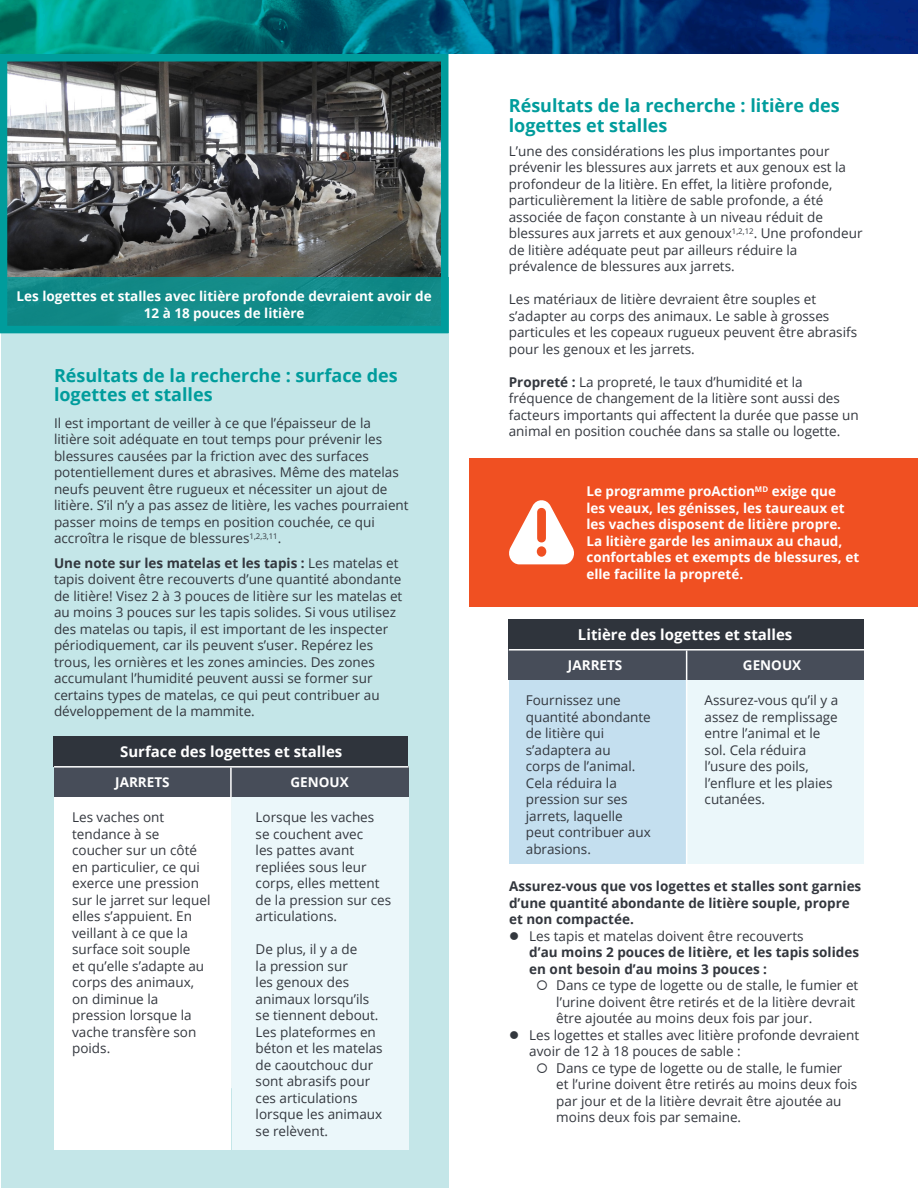
<style>
.page{position:relative;width:918px;height:1188px;background:#fff}
.page>*{position:absolute;margin:0;border:0;box-sizing:border-box;transform-origin:0 0}
.subheading{font:700 18px/19.5px "Open Sans";color:#009c9c}
.t1{font:700 15px "Open Sans";color:#fff}
.body{font:13.5px/16.5px "Open Sans";color:#33373e}
.body-2{font:700 13.5px/16.5px "Open Sans";color:#fff}
.body-3{font:700 13.5px/16.5px "Open Sans";color:#33373e}
.s1{font-weight:700}
.s2{font-weight:400}
</style>
<div class="page">
<div style="left:1px;top:333px;width:447px;height:855px;background:#c4e6e8"></div>
<div style="left:470px;top:458px;width:448px;height:149px;background:#f05022"></div>
<div style="left:686px;top:666px;width:178px;height:197px;background:#ebf7fa"></div>
<div style="left:509px;top:663px;width:178px;height:200px;background:#c4dfef"></div>
<div style="left:509px;top:650px;width:355px;height:30px;background:#474d59"></div>
<div style="left:509px;top:620px;width:355px;height:30px;background:#2f343c"></div>
<hr style="left:509px;top:649px;width:355px;height:2px;background:#fff">
<hr style="left:686px;top:651px;width:1px;height:213px;background:#fff">
<svg style="left:509px;top:500px;width:65px;height:64px"></svg>
<svg style="left:0;top:0;width:918px;height:54px;background:#005879"></svg>
<img style="left:9px;top:63px;width:430px;height:215px">
<div style="left:0;top:54px;width:448px;height:279px;border:8px solid #009c9c"></div>
<div style="left:0;top:278px;width:448px;height:55px;background:linear-gradient(to bottom,#158785,#0a9291)"></div>
<div style="left:232px;top:795px;width:177px;height:355px;background:#ebf7fa"></div>
<div style="left:54px;top:788px;width:177px;height:362px;background:#fff"></div>
<div style="left:54px;top:767px;width:355px;height:30px;background:#474d59"></div>
<div style="left:54px;top:737px;width:354px;height:30px;background:#2f343c"></div>
<hr style="left:54px;top:766px;width:355px;height:2px;background:#fff">
<hr style="left:230px;top:768px;width:2px;height:320px;background:#fff">
<p class="body-2" style="left:17px;top:288px;width:417px;text-align:center">Les logettes et stalles avec litière profonde devraient avoir de<br>12 à 18 pouces de litière</p>
<p class="subheading" style="left:54px;top:365px;width:345px">Résultats de la recherche : surface des logettes et stalles</p>
<p class="body" style="left:54px;top:414px;width:356px">Il est important de veiller à ce que l’épaisseur de la litière soit adéquate en tout temps pour prévenir les blessures causées par la friction avec des surfaces potentiellement dures et abrasives. Même des matelas neufs peuvent être rugueux et nécessiter un ajout de litière. S’il n’y a pas assez de litière, les vaches pourraient passer moins de temps en position couchée, ce qui accroîtra le risque de blessures<sup>1,2,3,11</sup>.</p>
<p class="body" style="left:54px;top:554px;width:350px"><span class="s1">Une note sur les matelas et les tapis :</span> Les matelas et tapis doivent être recouverts d’une quantité abondante de litière! Visez 2 à 3 pouces de litière sur les matelas et au moins 3 pouces sur les tapis solides. Si vous utilisez des matelas ou tapis, il est important de les inspecter périodiquement, car ils peuvent s’user. Repérez les trous, les ornières et les zones amincies. Des zones accumulant l’humidité peuvent aussi se former sur certains types de matelas, ce qui peut contribuer au développement de la mammite.</p>
<p class="t1" style="left:120px;top:741px;width:224px">Surface des logettes et stalles</p>
<p class="body-2" style="left:115px;top:774px;width:56px">JARRETS</p>
<p class="body-2" style="left:291px;top:774px;width:60px">GENOUX</p>
<p class="body" style="left:72px;top:809px;width:140px">Les vaches ont tendance à se coucher sur un côté en particulier, ce qui exerce une pression sur le jarret sur lequel elles s’appuient. En veillant à ce que la surface soit souple<br>et qu’elle s’adapte au corps des animaux, on diminue la pression lorsque la vache transfère son poids.</p>
<p class="body" style="left:256px;top:809px;width:137px">Lorsque les vaches se couchent avec<br>les pattes avant repliées sous leur corps, elles mettent de la pression sur ces articulations.</p>
<p class="body" style="left:256px;top:941px;width:129px">De plus, il y a de<br>la pression sur<br>les genoux des animaux lorsqu’ils se tiennent debout.<br>Les plateformes en béton et les matelas de caoutchouc dur sont abrasifs pour ces articulations lorsque les animaux se relèvent.</p>
<p class="subheading" style="left:509px;top:96px;width:332px">Résultats de la recherche : litière des logettes et stalles</p>
<p class="body" style="left:509px;top:142px;width:355px">L’une des considérations les plus importantes pour prévenir les blessures aux jarrets et aux genoux est la profondeur de la litière. En effet, la litière profonde, particulièrement la litière de sable profonde, a été associée de façon constante à un niveau réduit de blessures aux jarrets et aux genoux<sup>1,2,12</sup>. Une profondeur de litière adéquate peut par ailleurs réduire la prévalence de blessures aux jarrets.</p>
<p class="body" style="left:509px;top:291px;width:350px">Les matériaux de litière devraient être souples et s’adapter au corps des animaux. Le sable à grosses particules et les copeaux rugueux peuvent être abrasifs pour les genoux et les jarrets.</p>
<p class="body" style="left:509px;top:373px;width:351px"><span class="s1">Propreté :</span> La propreté, le taux d’humidité et la fréquence de changement de la litière sont aussi des facteurs importants qui affectent la durée que passe un animal en position couchée dans sa stalle ou logette.</p>
<p class="body-2" style="left:586px;top:483px;width:274px">Le programme proAction<sup>MD</sup> exige que<br>les veaux, les génisses, les taureaux et les vaches disposent de litière propre.<br>La litière garde les animaux au chaud, confortables et exempts de blessures, et elle facilite la propreté.</p>
<p class="t1" style="left:578px;top:624px;width:216px">Litière des logettes et stalles</p>
<p class="body-2" style="left:568px;top:657px;width:56px">JARRETS</p>
<p class="body-2" style="left:743px;top:657px;width:60px">GENOUX</p>
<p class="body" style="left:526px;top:692px;width:127px">Fournissez une quantité abondante de litière qui s’adaptera au<br>corps de l’animal.<br>Cela réduira la pression sur ses jarrets, laquelle peut contribuer aux abrasions.</p>
<p class="body" style="left:705px;top:692px;width:135px">Assurez-vous qu’il y a assez de remplissage entre l’animal et le sol. Cela réduira l’usure des poils, l’enflure et les plaies cutanées.</p>
<p class="body-3" style="left:509px;top:878px;width:354px">Assurez-vous que vos logettes et stalles sont garnies d’une quantité abondante de litière souple, propre et non compactée.</p>
<p class="body-3" style="left:529px;top:927px;width:331px"><span class="s2">Les tapis et matelas doivent être recouverts<br></span>d’au moins 2 pouces de litière, et les tapis solides en ont besoin d’au moins 3 pouces :</p>
<p class="body" style="left:556px;top:977px;width:304px">Dans ce type de logette ou de stalle, le fumier et l’urine doivent être retirés et de la litière devrait être ajoutée au moins deux fois par jour.</p>
<p class="body" style="left:529px;top:1026px;width:331px">Les logettes et stalles avec litière profonde devraient avoir de 12 à 18 pouces de sable :</p>
<p class="body" style="left:556px;top:1059px;width:303px">Dans ce type de logette ou de stalle, le fumier et l’urine doivent être retirés au moins deux fois par jour et de la litière devrait être ajoutée au moins deux fois par semaine.</p>
</div>
